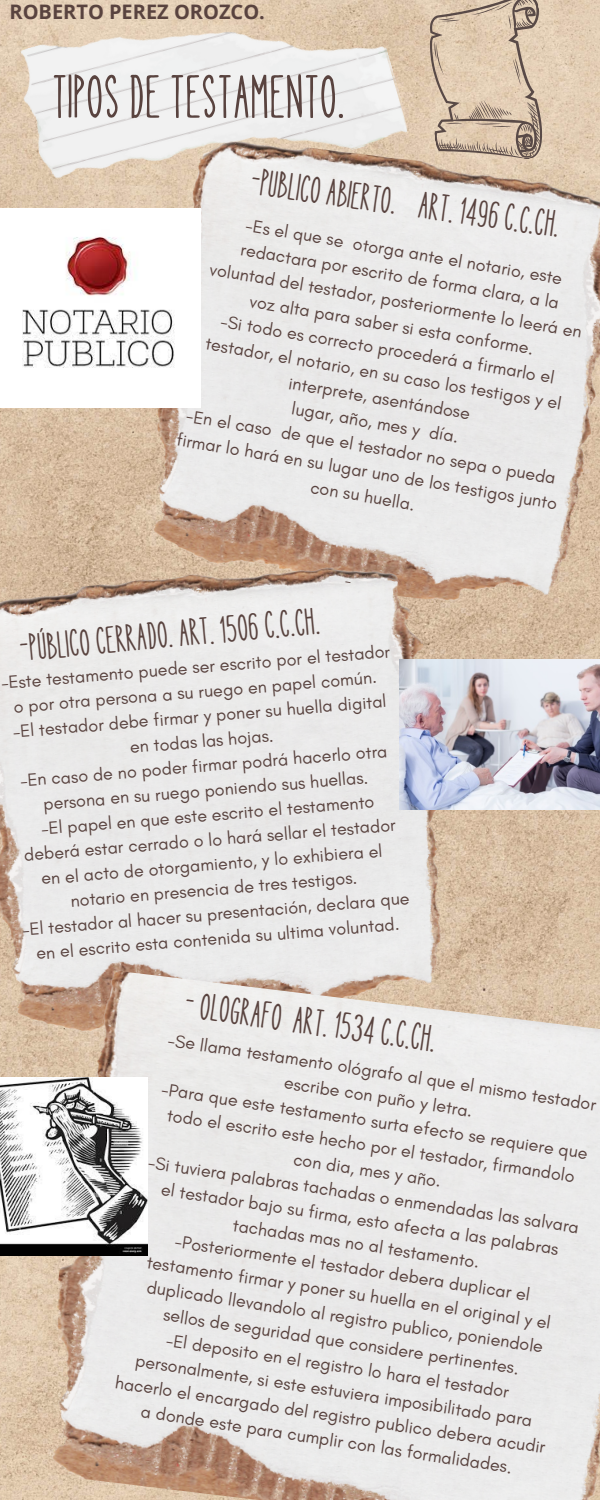
<style>
.page{position:relative;width:600px;height:1500px;background:#fff}
.page>*{position:absolute;margin:0;border:0;box-sizing:border-box;transform-origin:0 0}
.t1{font:64.2px "Handwrite";color:#59433f}
.t2{font:40px "Handwrite";color:#59433f}
.t3{font:700 20px "Open Sans";color:#59433f}
.t4{font:18px/24.7px "Glacial Indifference";color:#59433f;text-align:center}
</style>
<div class="page">
<img style="left:0;top:0;width:600px;height:1500px">
<img style="left:137px;top:133px;width:463px;height:484px">
<img style="left:0;top:550px;width:464px;height:505px">
<img style="left:35px;top:968px;width:565px;height:532px">
<svg style="left:416px;top:0;width:145px;height:172px;background:#d3bea7"></svg>
<img style="left:10px;top:0;width:402px;height:236px">
<img style="left:399px;top:659px;width:201px;height:150px">
<img style="left:0;top:208px;width:200px;height:199px">
<img style="left:0;top:1078px;width:147px;height:177px">
<p class="t3" style="left:9px;top:-2px;width:257px">ROBERTO PEREZ OROZCO.</p>
<p class="t1" style="left:52px;top:66px;width:295px">TIPOS DE TESTAMENTO.</p>
<p class="t2" style="left:254px;top:162px;width:313px;rotate:8deg">-PUBLICO ABIERTO. art. 1496 c.c.ch.</p>
<p class="t4" style="left:221px;top:206px;width:379px;rotate:10deg">-Es el que se otorga ante el notario, este redactara por escrito de forma clara, a la voluntad del testador, posteriormente lo leerá en voz alta para saber si esta conforme.</p>
<p class="t4" style="left:212px;top:305px;width:362px;rotate:10deg">-Si todo es correcto procederá a firmarlo el testador, el notario, en su caso los testigos y el interprete, asentándose</p>
<p class="t4" style="left:294px;top:395px;width:171px;rotate:10deg">lugar, año, mes y día.</p>
<p class="t4" style="left:183px;top:401px;width:387px;rotate:10deg">-En el caso de que el testador no sepa o pueda firmar lo hará en su lugar uno de los testigos junto con su huella.</p>
<p class="t2" style="left:18px;top:628px;width:303px;rotate:-5deg">-PÚBLICO CERRADO. art. 1506 c.c.ch.</p>
<p class="t4" style="left:0;top:672px;width:392px;rotate:-5deg">-Este testamento puede ser escrito por el testador o por otra persona a su ruego en papel común.</p>
<p class="t4" style="left:12px;top:720px;width:376px;rotate:-5deg">-El testador debe firmar y poner su huella digital en todas las hojas.</p>
<p class="t4" style="left:19px;top:769px;width:370px;rotate:-5deg">-En caso de no poder firmar podrá hacerlo otra persona en su ruego poniendo sus huellas.</p>
<p class="t4" style="left:21px;top:819px;width:374px;rotate:-5deg">-El papel en que este escrito el testamento deberá estar cerrado o lo hará sellar el testador en el acto de otorgamiento, y lo exhibiera el notario en presencia de tres testigos.</p>
<p class="t4" style="left:21px;top:918px;width:390px;rotate:-5deg">-El testador al hacer su presentación, declara que en el escrito esta contenida su ultima voluntad.</p>
<p class="t2" style="left:188px;top:985px;width:255px;rotate:8deg">- OLOGRAFO art. 1534c.c.ch.</p>
<p class="t4" style="left:170px;top:1026px;width:434px;rotate:9deg">-Se llama testamento ológrafo al que el mismo testador escribe con puño y letra.</p>
<p class="t4" style="left:164px;top:1075px;width:432px;rotate:9deg">-Para que este testamento surta efecto se requiere que todo el escrito este hecho por el testador, firmandolo con dia, mes y año.</p>
<p class="t4" style="left:151px;top:1148px;width:437px;rotate:9deg">-Si tuviera palabras tachadas o enmendadas las salvara el testador bajo su firma, esto afecta a las palabras tachadas mas no al testamento.</p>
<p class="t4" style="left:153px;top:1224px;width:410px;rotate:9deg">-Posteriormente el testador debera duplicar el testamento firmar y poner su huella en el original y el duplicado llevandolo al registro publico, poniendole sellos de seguridad que considere pertinentes.</p>
<p class="t4" style="left:125px;top:1319px;width:436px;rotate:9deg">-El deposito en el registro lo hara el testador personalmente, si este estuviera imposibilitado para hacerlo el encargado del registro publico debera acudir a donde este para cumplir con las formalidades.</p>
</div>
